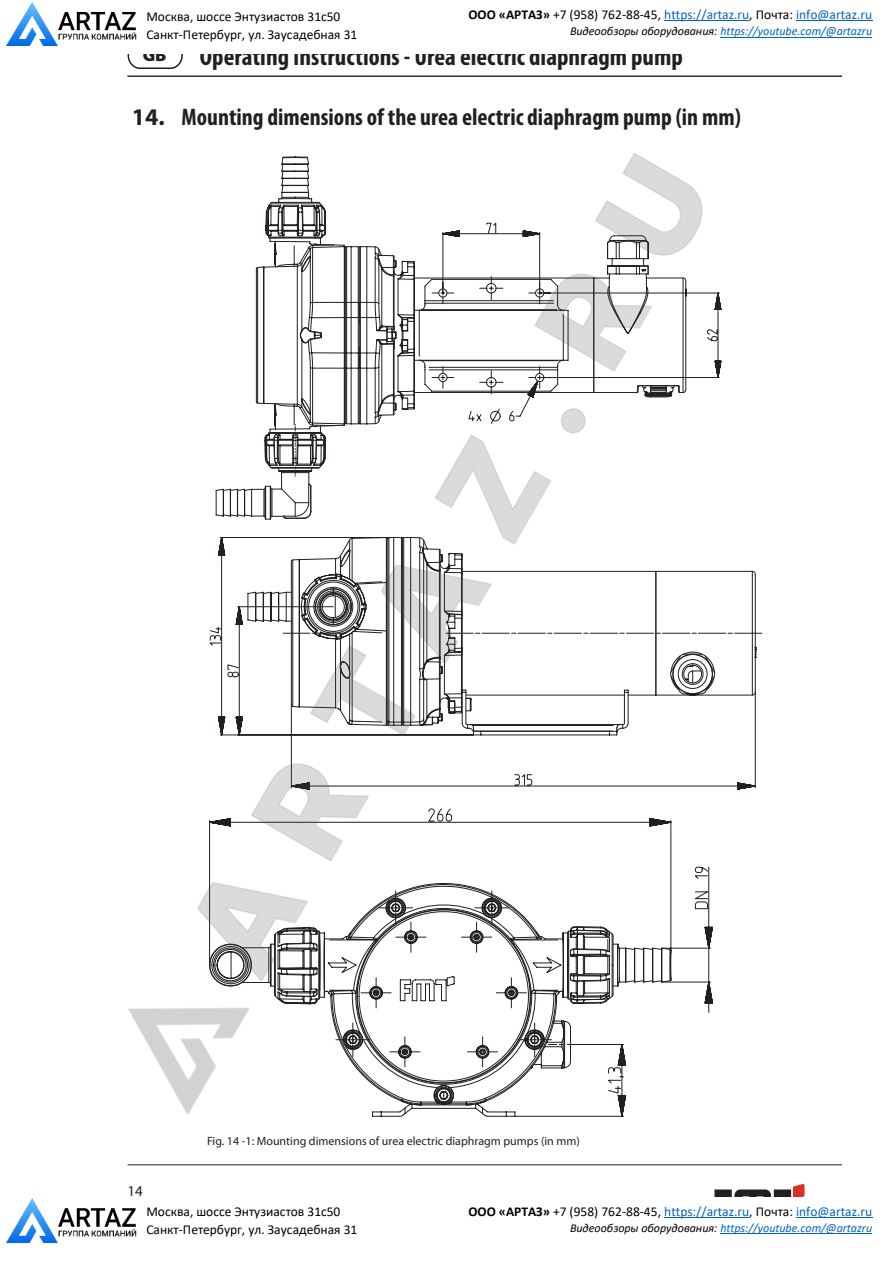
<style>
.page{position:relative;width:893px;height:1263px;background:#fff}
.page>*{position:absolute;margin:0;border:0;box-sizing:border-box;transform-origin:0 0}
.t1{font:700 condensed 25.5px "Myriad Pro";color:#231f20}
.t2{font:700 condensed 24px "Myriad Pro";color:#231f20}
.t3{font:900 18px "Myriad Pro";color:#231f20}
.t4{font:15px "Myriad Pro";color:#231f20}
.t5{font:13.5px "Calibri";color:#0563c1}
.t6{font:13.5px/17.7px "Calibri";color:#000}
.t7{font:italic 12px "Calibri";letter-spacing:-.005em;color:#0563c1}
.t8{font:12px "Myriad Pro";color:#231f20}
.s1{font-weight:700;color:#000}
.s2{color:#000}
.s3{font-stretch:normal}
</style>
<div class="page">
<hr style="left:128px;top:1164px;width:714px;height:1px;background:#231f20">
<svg style="left:744px;top:570px;width:18px;height:166px"></svg>
<hr style="left:128px;top:76px;width:714px;height:1px;background:#231f20">
<div style="left:128px;top:41px;width:55px;height:28px;border:2px solid #231f20;border-radius:12px"></div>
<svg style="left:714px;top:1184px;width:91px;height:13px"></svg>
<hr style="left:664px;top:1217px;width:85px;height:1px;background:#0563c1">
<hr style="left:796px;top:1217px;width:76px;height:1px;background:#0563c1">
<hr style="left:720px;top:1233px;width:152px;height:1px;background:#0563c1">
<img style="left:6px;top:1199px;width:130px;height:43px">
<img style="left:128px;top:153px;width:616px;height:964px">
<div style="left:0;top:0;width:138px;height:53px;background:#fff"></div>
<div style="left:138px;top:0;width:246px;height:53px;background:#fff"></div>
<hr style="left:664px;top:20px;width:85px;height:1px;background:#0563c1">
<hr style="left:796px;top:20px;width:76px;height:1px;background:#0563c1">
<hr style="left:720px;top:37px;width:152px;height:1px;background:#0563c1">
<img style="left:6px;top:2px;width:130px;height:44px">
<p class="t6" style="left:146px;top:9px;width:213px">Москва, шоссе Энтузиастов 31с50<br>Санкт-Петербург, ул. Заусадебная 31</p>
<p class="t5" style="left:468px;top:9px;width:405px"><span class="s1">ООО «АРТАЗ»</span> <span class="s2">+7 (958) 762-88-45,</span> https://artaz.ru<span class="s2">, Почта:</span> info@artaz.ru</p>
<p class="t7" style="left:570px;top:26px;width:304px"><span class="s2">Видеообзоры оборудования:</span> https://youtube.com/@artazru</p>
<h3 class="t3" style="left:143px;top:43px;width:25px">GB</h3>
<h1 class="t1" style="left:200px;top:41px;width:484px">Operating Instructions - Urea electric diaphragm pump</h1>
<h2 class="t2" style="left:132px;top:102px;width:610px"><span class="s3">14.</span> Mounting dimensions of the urea electric diaphragm pump (in mm)</h2>
<p class="t4" style="left:128px;top:1181px;width:17px">14</p>
<p class="t8" style="left:207px;top:1133px;width:374px">Fig. 14 -1: Mounting dimensions of urea electric diaphragm pumps (in mm)</p>
<p class="t6" style="left:146px;top:1204px;width:213px">Москва, шоссе Энтузиастов 31с50<br>Санкт-Петербург, ул. Заусадебная 31</p>
<p class="t5" style="left:468px;top:1206px;width:405px"><span class="s1">ООО «АРТАЗ»</span> <span class="s2">+7 (958) 762-88-45,</span> https://artaz.ru<span class="s2">, Почта:</span> info@artaz.ru</p>
<p class="t7" style="left:570px;top:1223px;width:304px"><span class="s2">Видеообзоры оборудования:</span> https://youtube.com/@artazru</p>
</div>
